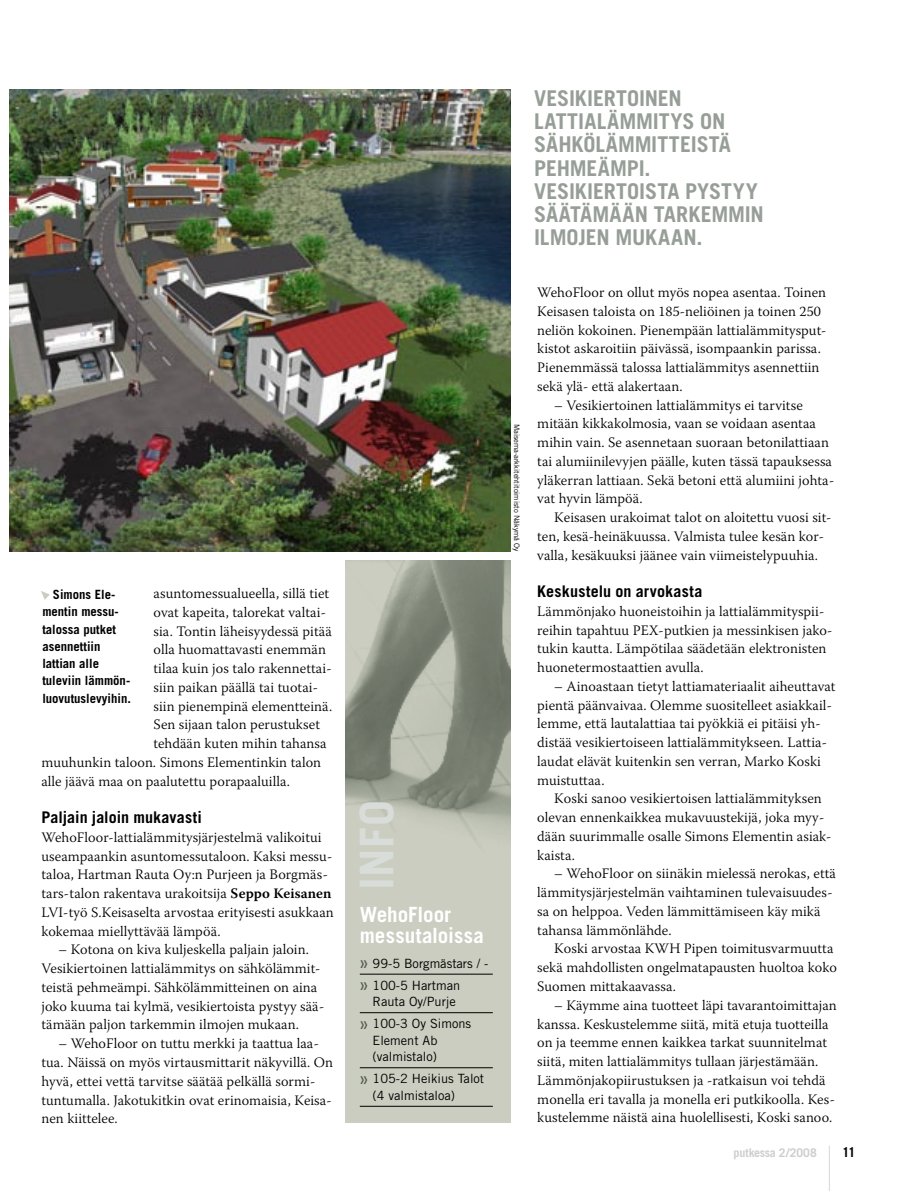
<style>
.page{position:relative;width:915px;height:1191px;background:#fff}
.page>*{position:absolute;margin:0;border:0;box-sizing:border-box;transform-origin:0 0}
.t1{font:300 82.5px "Trade Gothic LT Std";color:#ceced0;scale:.2 1}
.t2{font:700 46.5px "Trade Gothic LT Std";color:#d9ddd9}
.t3{font:700 21.75px/23.2px "Trade Gothic LT Std";letter-spacing:-.005em;color:#979e97}
.t4{font:700 21px/21px "Trade Gothic LT Std";color:#fff}
.t5{font:700 16.05px "Trade Gothic LT Std";color:#000}
.t6{font:300 14.4px/18.8px "Warnock Pro";letter-spacing:.005em;color:#000}
.t7{font:700 13.5px "Trade Gothic LT Std";color:#000}
.t8{font:12.75px/22px "Trade Gothic LT Std";color:#000}
.t9{font:700 12.75px/17.2px "Trade Gothic LT Std";color:#000}
.t10{font:700 12px "Trade Gothic LT Std";letter-spacing:.01em;color:#ceced0}
.t11{font:7.5px "Trade Gothic LT Std";color:#000}
.s1{font-weight:600}
.s2{font-family:"FTN Sauerkrauto";font-size:15px;color:#565d54}
</style>
<div class="page">
<div style="left:345px;top:561px;width:165px;height:562px;background:#cacdc0"></div>
<img style="left:345px;top:561px;width:165px;height:278px">
<img style="left:10px;top:89px;width:500px;height:462px">
<hr style="left:359px;top:974px;width:133px;height:1px;background:#000">
<hr style="left:359px;top:1012px;width:133px;height:1px;background:#000">
<hr style="left:359px;top:1067px;width:133px;height:1px;background:#000">
<hr style="left:359px;top:1106px;width:133px;height:1px;background:#000">
<svg style="left:41px;top:591px;width:9px;height:9px"></svg>
<p class="t6" style="left:153px;top:583px;width:177px">asuntomessualueella, sillä tiet</p>
<p class="t6" style="left:153px;top:602px;width:174px">ovat kapeita, talorekat valtai-</p>
<p class="t6" style="left:153px;top:621px;width:180px">sia. Tontin läheisyydessä pitää</p>
<p class="t6" style="left:153px;top:640px;width:174px">olla huomattavasti enemmän</p>
<p class="t6" style="left:153px;top:658px;width:179px">tilaa kuin jos talo rakennettai-</p>
<p class="t6" style="left:153px;top:677px;width:166px">siin paikan päällä tai tuotai-</p>
<p class="t6" style="left:153px;top:696px;width:180px">siin pienempinä elementteinä.</p>
<p class="t6" style="left:153px;top:715px;width:168px">Sen sijaan talon perustukset</p>
<p class="t6" style="left:153px;top:733px;width:174px">tehdään kuten mihin tahansa</p>
<p class="t6" style="left:41px;top:752px;width:281px">muuhunkin taloon. Simons Elementinkin talon</p>
<p class="t6" style="left:41px;top:771px;width:250px">alle jäävä maa on paalutettu porapaaluilla.</p>
<p class="t5" style="left:41px;top:807px;width:162px">Paljain jaloin mukavasti</p>
<p class="t6" style="left:41px;top:827px;width:293px">WehoFloor-lattialämmitysjärjestelmä valikoitui useampaankin asuntomessutaloon. Kaksi messu&shy;taloa, Hartman Rauta Oy:n Purjeen ja Borgmäs&shy;tars--talon rakentava urakoitsija <span class="s1">Seppo Keisanen </span>LVI-työ S.Keisaselta arvostaa erityisesti asukkaan kokemaa miellyttävää lämpöä.</p>
<p class="t6" style="left:41px;top:940px;width:284px;text-indent:17px">– Kotona on kiva kuljeskella paljain jaloin.<br>Vesikiertoinen lattialämmitys on sähkölämmit&shy;teistä pehmeämpi. Sähkölämmitteinen on aina joko kuuma tai kylmä, vesikiertoista pystyy sää&shy;tämään paljon tarkemmin ilmojen mukaan.</p>
<p class="t6" style="left:41px;top:1033px;width:293px;text-indent:17px">– WehoFloor on tuttu merkki ja taattua laa&shy;tua. Näissä on myös virtausmittarit näkyvillä. On hyvä, ettei vettä tarvitse säätää pelkällä sormi&shy;tuntumalla. Jakotukitkin ovat erinomaisia, Keisa&shy;nen kiittelee.</p>
<p class="t9" style="left:42px;top:586px;width:90px">Simons Ele&shy;mentin messu&shy;talossa putket asennettiin lattian alle tuleviin lämmön&shy;luovutus-levyihin.</p>
<h2 class="t2" style="left:348px;top:890px;width:87px;rotate:-90deg">INFO</h2>
<h3 class="t4" style="left:359px;top:903px;width:126px">WehoFloor messutaloissa</h3>
<p class="t8" style="left:359px;top:951px;width:130px"><span class="s2">››</span> 99-5 Borgmästars / - <span class="s2">››</span> 100-5 Hartman</p>
<p class="t8" style="left:359px;top:990px;width:113px;text-align:center">Rauta Oy/Purje<br><span class="s2">››</span> 100-3 Oy Simons</p>
<p class="t8" style="left:372px;top:1031px;width:66px;line-height:16.5px">Element Ab (valmistalo)</p>
<p class="t8" style="left:372px;top:1070px;width:113px;line-height:16.5px;text-indent:-13px"><span class="s2">››</span> 105-2 Heikius Talot (4 valmistaloa)</p>
<h3 class="t3" style="left:534px;top:86px;width:231px">Vesikiertoi-nen&shy;lattia-lämmitys on sähkö-lämmitteistä pehmeämpi. vesikiertoista pystyy säätämään tarkemmin ilmojen mukaan.</h3>
<p class="t11" style="left:521px;top:423px;width:129px;rotate:90deg">Maisema-arkkitehtitoimisto Näkymä Oy</p>
<p class="t6" style="left:537px;top:283px;width:290px">WehoFloor on ollut myös nopea asentaa. Toinen Keisasen taloista on 185-neliöinen ja toinen 250 neliön kokoinen. Pienempään lattialämmitysput&shy;kistot askaroitiin päivässä, isompaankin parissa.<br>Pienemmässä talossa lattialämmitys asennettiin sekä ylä- että alakertaan.</p>
<p class="t6" style="left:537px;top:395px;width:298px;text-indent:17px">– Vesikiertoinen lattialämmitys ei tarvitse mitään kikkakolmosia, vaan se voidaan asentaa mihin vain. Se asennetaan suoraan betonilattiaan tai alumiinilevyjen päälle, kuten tässä tapauksessa yläkerran lattiaan. Sekä betoni että alumiini johta&shy;vat hyvin lämpöä.</p>
<p class="t6" style="left:537px;top:508px;width:295px;text-indent:17px">Keisasen urakoimat talot on aloitettu vuosi sit&shy;ten, kesä-heinäkuussa. Valmista tulee kesän kor&shy;valla, kesäkuuksi jäänee vain viimeistelypuuhia.</p>
<p class="t5" style="left:537px;top:581px;width:166px">Keskustelu on arvokasta</p>
<p class="t6" style="left:537px;top:601px;width:296px">Lämmönjako huoneistoihin ja lattialämmityspii&shy;reihin tapahtuu PEX-putkien ja messinkisen jako&shy;tukin kautta. Lämpötilaa säädetään elektronisten huonetermostaattien avulla.</p>
<p class="t6" style="left:537px;top:676px;width:300px;text-indent:17px">– Ainoastaan tietyt lattiamateriaalit aiheuttavat pientä päänvaivaa. Olemme suositelleet asiakkail&shy;lemme, että lautalattiaa tai pyökkiä ei pitäisi yh&shy;distää vesikiertoiseen lattia-lämmitykseen. Lattia&shy;laudat elävät kuitenkin sen verran, Marko Koski muistuttaa.</p>
<p class="t6" style="left:537px;top:789px;width:295px;text-indent:17px">Koski sanoo vesikiertoisen lattia-lämmityksen olevan ennenkaikkea mukavuustekijä, joka myy&shy;dään suurimmalle osalle Simons Elementin asiak&shy;kaista.</p>
<p class="t6" style="left:537px;top:864px;width:300px;text-indent:17px">– WehoFloor on siinäkin mielessä nerokas, että lämmitysjärjestelmän vaihtaminen tulevaisuudes&shy;sa on helppoa. Veden lämmittämiseen käy mikä tahansa lämmönlähde.</p>
<p class="t6" style="left:537px;top:939px;width:301px;text-indent:17px">Koski arvostaa KWH Pipen toimitusvarmuutta sekä mahdollisten ongelmatapausten huoltoa koko<br>Suomen mittakaavassa.</p>
<p class="t6" style="left:537px;top:995px;width:301px;text-indent:17px">– Käymme aina tuotteet läpi tavarantoimittajan kanssa. Keskustelemme siitä, mitä etuja tuotteilla on ja teemme ennen kaikkea tarkat suunnitelmat siitä, miten lattialämmitys tullaan järjestämään.<br>Lämmönjakopiirustuksen ja -ratkaisun voi tehdä monella eri tavalla ja monella eri putkikoolla. Kes&shy;kustelemme näistä aina huolellisesti, Koski sanoo.</p>
<p class="t10" style="left:733px;top:1145px;width:85px">putkessa 2/2008</p>
<h1 class="t1" style="left:827px;top:1128px;width:20px">|</h1>
<p class="t7" style="left:841px;top:1143px;width:15px">11</p>
</div>
